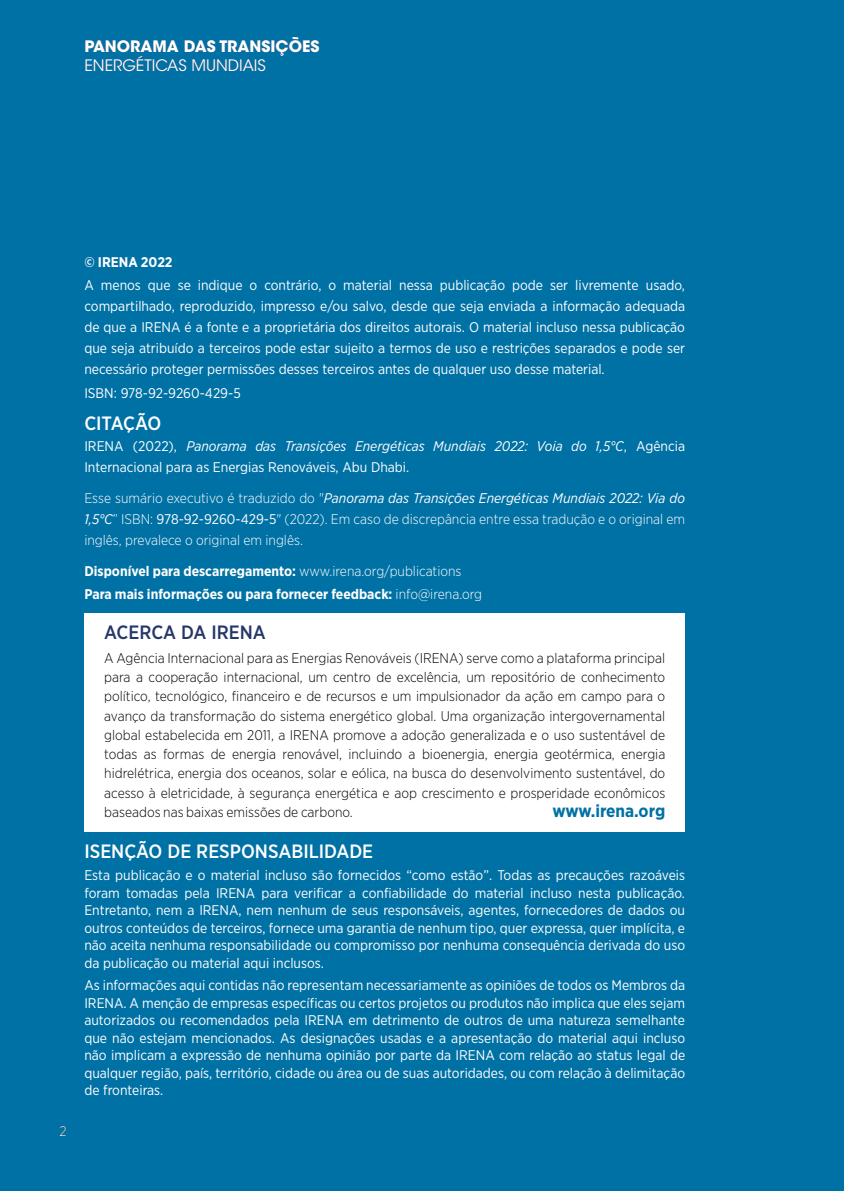
<style>
.page{position:relative;width:844px;height:1191px;background:#fff}
.page>*{position:absolute;margin:0;border:0;box-sizing:border-box;transform-origin:0 0}
.Fliesstext_GRO{font:500 19.25px "Gotham Narrow";color:#fff}
.t1{font:500 19.25px "Gotham Narrow";color:#253768}
.Fliesstext_GRO-2{font:500 19.25px "Gotham Narrow";letter-spacing:-.02em;color:#fff}
.Fliesstext_GRO-3{font:700 17.5px "Gotham Narrow";letter-spacing:-.005em;color:#0071a5}
.t2{font:700 15.75px "ITC Avant Garde Std";color:#fff}
.t3{font:15.75px "ITC Avant Garde Std";color:#fff}
.Fliesstext_GRO-4{font:14px/17.5px "Gotham Narrow";color:#fff;text-align:justify}
.Fliesstext_GRO-5{font:300 14px/19.2px "Gotham Narrow";color:#000;text-align:justify}
.Fliesstext_GRO-6{font:300 14px/21px "Gotham Narrow";color:#fff;text-align:justify}
.Fliesstext_GRO-7{font:700 14px "Gotham Narrow";color:#fff}
.s1{font-style:italic}
.s2{font-weight:400;font-style:italic}
.s3{font-weight:400}
.s4{font-weight:300}
</style>
<div class="page">
<div style="left:0;top:0;width:843px;height:1191px;background:#0071a5"></div>
<div style="left:84px;top:613px;width:601px;height:218px;background:#fff"></div>
<svg style="left:843px;top:457px;width:1px;height:40px"></svg>
<p class="t2" style="left:84px;top:36px;width:236px">PANORAMA DAS TRANSIÇÕES</p>
<p class="t3" style="left:84px;top:56px;width:183px">ENERGÉTICAS MUNDIAIS</p>
<p class="Fliesstext_GRO-6" style="left:60px;top:1120px;width:9px">2</p>
<p class="Fliesstext_GRO-7" style="left:84px;top:253px;width:90px">© IRENA 2022</p>
<p class="Fliesstext_GRO-4" style="left:84px;top:274px;width:602px;line-height:21px">A menos que se indique o contrário, o material nessa publicação pode ser livremente usado, compartilhado, reproduzido, impresso e/ou salvo, desde que seja enviada a informação adequada de que a IRENA é a fonte e a proprietária dos direitos autorais. O material incluso nessa publicação que seja atribuído a terceiros pode estar sujeito a termos de uso e restrições separados e pode ser necessário proteger permissões desses terceiros antes de qualquer uso desse material.</p>
<p class="Fliesstext_GRO-4" style="left:84px;top:384px;width:158px">ISBN: 978-92-9260-429-5</p>
<p class="Fliesstext_GRO-2" style="left:84px;top:411px;width:78px">CITAÇÃO</p>
<p class="Fliesstext_GRO-4" style="left:84px;top:435px;width:602px;line-height:21px">IRENA (2022), <span class="s1">Panorama das Transições Energéticas Mundiais 2022: Voia do 1,5°C</span>, Agência<br>Internacional para as Energias Renováveis, Abu Dhabi.</p>
<p class="Fliesstext_GRO-6" style="left:84px;top:487px;width:602px">Esse sumário executivo é traduzido do "<span class="s2">Panorama das Transições Energéticas Mundiais 2022: Via do 1,5°C</span>” ISBN: <span class="s3">978-92-9260-429-5</span>" (2022). Em caso de discrepância entre essa tradução e o original em inglês, prevalece o original em inglês.</p>
<p class="Fliesstext_GRO-7" style="left:84px;top:562px;width:378px">Disponível para descarregamento: <span class="s4">www.irena.org/publications</span></p>
<p class="Fliesstext_GRO-7" style="left:84px;top:585px;width:399px">Para mais informações ou para fornecer feedback: <span class="s4">info@irena.org</span></p>
<p class="t1" style="left:104px;top:619px;width:163px">ACERCA DA IRENA</p>
<p class="Fliesstext_GRO-5" style="left:104px;top:648px;width:562px">A Agência Internacional para as Energias Renováveis (IRENA) serve como a plataforma principal para a cooperação internacional, um centro de excelência, um repositório de conhecimento político, tecnológico, financeiro e de recursos e um impulsionador da ação em campo para o avanço da transformação do sistema energético global. Uma organização intergovernamental global estabelecida em 2011, a IRENA promove a adoção generalizada e o uso sustentável de todas as formas de energia renovável, incluindo a bioenergia, energia geotérmica, energia hidrelétrica, energia dos oceanos, solar e eólica, na busca do desenvolvimento sustentável, do acesso à eletricidade, à segurança energética e aop crescimento e prosperidade econômicos baseados nas baixas emissões de carbono.</p>
<p class="Fliesstext_GRO-3" style="left:552px;top:799px;width:114px">www.irena.org</p>
<p class="Fliesstext_GRO" style="left:84px;top:838px;width:290px">ISENÇÃO DE RESPONSABILIDADE</p>
<p class="Fliesstext_GRO-4" style="left:84px;top:866px;width:602px">Esta publicação e o material incluso são fornecidos “como estão”. Todas as precauções razoáveis foram tomadas pela IRENA para verificar a confiabilidade do material incluso nesta publicação.<br>Entretanto, nem a IRENA, nem nenhum de seus responsáveis, agentes, fornecedores de dados ou outros conteúdos de terceiros, fornece uma garantia de nenhum tipo, quer expressa, quer implícita, e não aceita nenhuma responsabilidade ou compromisso por nenhuma consequência derivada do uso da publicação ou material aqui inclusos.</p>
<p class="Fliesstext_GRO-4" style="left:84px;top:976px;width:602px">As informações aqui contidas não representam necessariamente as opiniões de todos os Membros da IRENA. A menção de empresas específicas ou certos projetos ou produtos não implica que eles sejam autorizados ou recomendados pela IRENA em detrimento de outros de uma natureza semelhante que não estejam mencionados. As designações usadas e a apresentação do material aqui incluso não implicam a expressão de nenhuma opinião por parte da IRENA com relação ao status legal de qualquer região, país, território, cidade ou área ou de suas autoridades, ou com relação à delimitação de fronteiras.</p>
</div>
